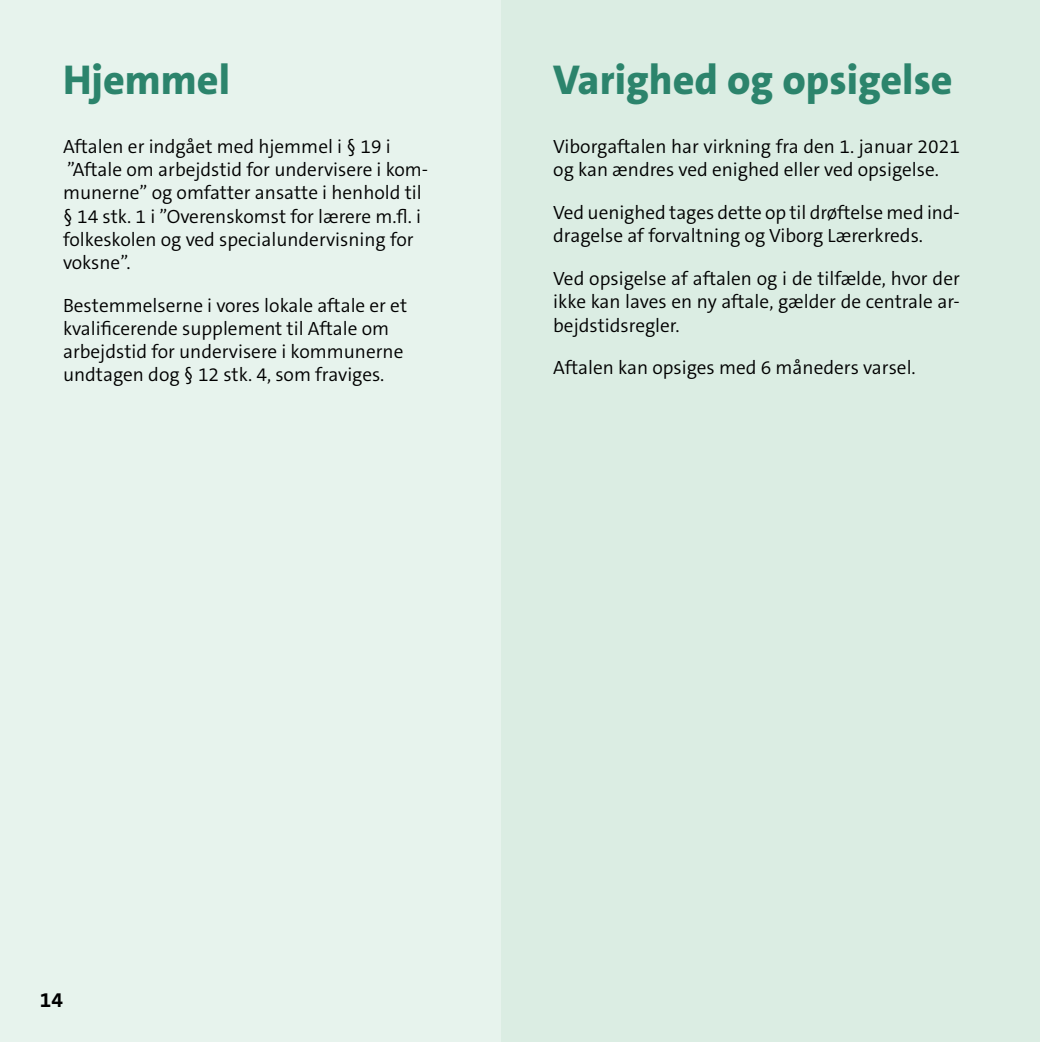
<style>
.page{position:relative;width:1042px;height:1042px;background:#fff}
.page>*{position:absolute;margin:0;border:0;box-sizing:border-box;transform-origin:0 0}
.Rubrikker_H2{font:800 42px "The Sans C5";color:#2c846c}
.t1{font:700 21px "The Sans C5";color:#000}
.Brød_A{font:300 19.25px/23.1px "The Sans C5";color:#000}
</style>
<div class="page">
<div style="left:0;top:0;width:501px;height:1042px;background:#e7f3ed"></div>
<div style="left:501px;top:0;width:538px;height:1042px;background:#dbede3"></div>
<h2 class="Rubrikker_H2" style="left:63px;top:53px;width:169px">Hjemmel</h2>
<p class="Brød_A" style="left:63px;top:135px;width:367px">Aftalen er indgået med hjemmel i § 19 i ”Aftale om arbejdstid for undervisere i kom&shy;munerne” og omfatter ansatte i henhold til § 14 stk. 1 i ”Overenskomst for lærere m.fl. i folkeskolen og ved specialundervisning for voksne”.</p>
<p class="Brød_A" style="left:63px;top:294px;width:346px">Bestemmelserne i vores lokale aftale er et kvalificerende supplement til Aftale om arbejdstid for undervisere i kommunerne undtagen dog § 12 stk. 4, som fraviges.</p>
<h2 class="Rubrikker_H2" style="left:553px;top:53px;width:401px">Varighed og opsigelse</h2>
<p class="Brød_A" style="left:553px;top:135px;width:408px">Viborgaftalen har virkning fra den 1. januar 2021 og kan ændres ved enighed eller ved opsigelse.</p>
<p class="Brød_A" style="left:553px;top:201px;width:408px">Ved uenighed tages dette op til drøftelse med ind&shy;dragelse af forvaltning og Viborg Lærerkreds.</p>
<p class="Brød_A" style="left:553px;top:267px;width:408px;text-align:justify">Ved opsigelse af aftalen og i de tilfælde, hvor der ikke kan laves en ny aftale, gælder de centrale ar&shy;bejdstidsregler.</p>
<p class="Brød_A" style="left:553px;top:356px;width:364px">Aftalen kan opsiges med 6 måneders varsel.</p>
<p class="t1" style="left:40px;top:986px;width:25px">14</p>
</div>
